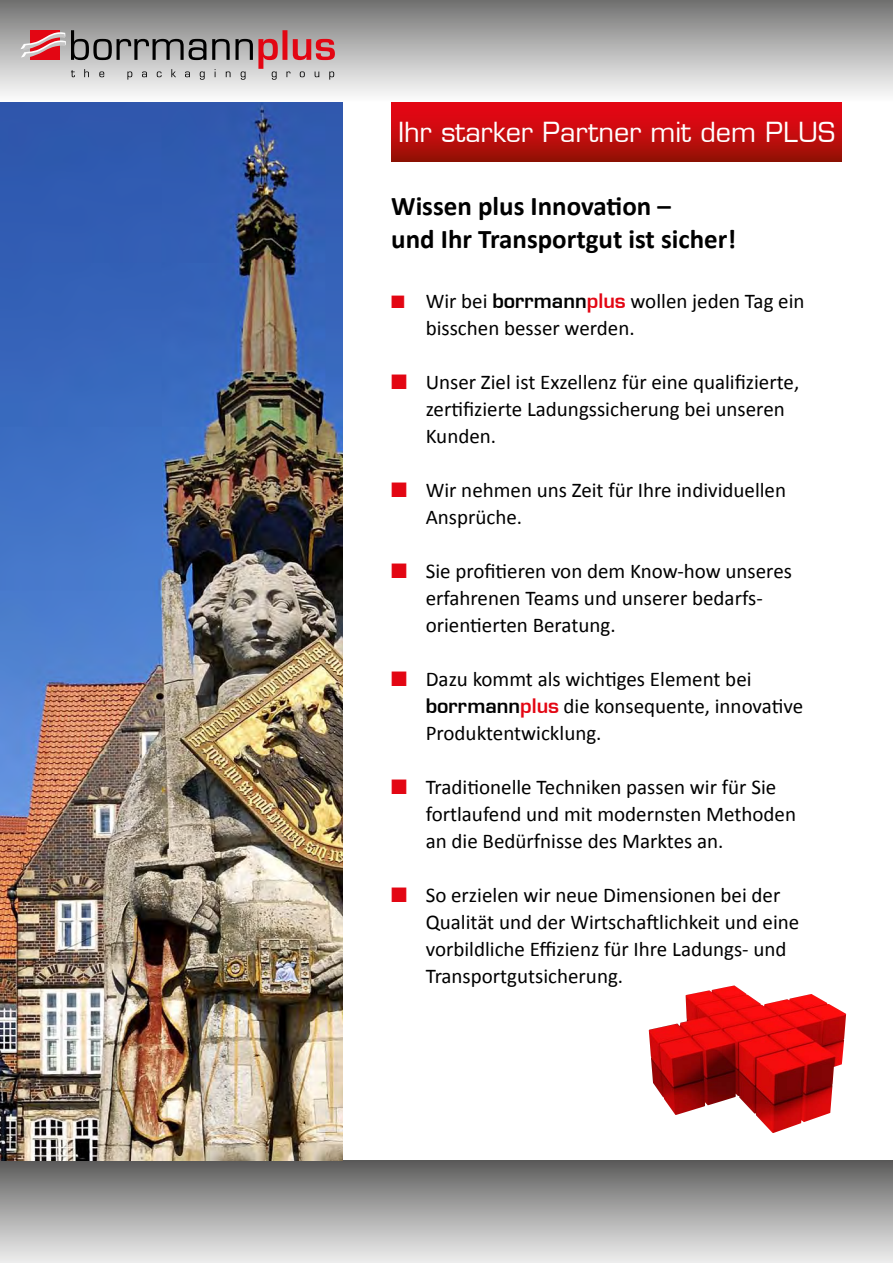
<style>
.page{position:relative;width:893px;height:1263px;background:#fff}
.page>*{position:absolute;margin:0;border:0;box-sizing:border-box;transform-origin:0 0}
.t1{font:700 27px/33px "Calibri";color:#000}
.t2{font:500 27px "Eurostile";color:#fff}
.t3{font:21px/27px "Calibri";color:#000}
.s1{color:#e30613}
.s2{font-family:"Eurostile";font-weight:600;font-size:19.5px}
.s3{font-family:"Eurostile";font-weight:600;font-size:19.5px;color:#e30613}
</style>
<div class="page">
<div style="left:0;top:0;width:893px;height:102px;background:linear-gradient(to bottom,#737372,#fefefe)"></div>
<svg style="left:880px;top:0;width:13px;height:102px"></svg>
<div style="left:0;top:1161px;width:893px;height:102px;background:linear-gradient(to bottom,#5e5e5d,#efefef)"></div>
<svg style="left:880px;top:1161px;width:13px;height:102px"></svg>
<img style="left:0;top:102px;width:342px;height:1059px">
<svg style="left:20px;top:30px;width:315px;height:50px;background:#b29d9e"></svg>
<div style="left:391px;top:102px;width:451px;height:60px;background:linear-gradient(to bottom,#f20516,#981105)"></div>
<img style="left:649px;top:985px;width:197px;height:148px">
<p class="t2" style="left:398px;top:116px;width:439px">Ihr starker Partner mit dem PLUS</p>
<p class="t1" style="left:391px;top:188px;width:346px">Wissen plus Innovation –<br>und Ihr Transportgut ist sicher!</p>
<p class="t3" style="left:426px;top:286px;width:380px;text-indent:-35px"><span class="s1">■</span> Wir bei <span class="s2">borrmann</span><span class="s3">plus</span> wollen jeden Tag ein bisschen besser werden.</p>
<p class="t3" style="left:426px;top:367px;width:375px;text-indent:-35px"><span class="s1">■</span> Unser Ziel ist Exzellenz für eine qualifizierte, zertifizierte Ladungssicherung bei unseren<br>Kunden.</p>
<p class="t3" style="left:426px;top:475px;width:362px;text-indent:-35px"><span class="s1">■</span> Wir nehmen uns Zeit für Ihre individuellen<br>Ansprüche.</p>
<p class="t3" style="left:426px;top:556px;width:368px;text-indent:-35px"><span class="s1">■</span> Sie profitieren von dem Know-how unseres erfahrenen Teams und unserer bedarfs&shy;orientierten Beratung.</p>
<p class="t3" style="left:426px;top:664px;width:379px;text-indent:-34px"><span class="s1">■</span> Dazu kommt als wichtiges Element bei <span class="s2">borrmann</span><span class="s3">plus</span> die konsequente, innovative<br>Produktentwicklung.</p>
<p class="t3" style="left:426px;top:772px;width:372px;text-indent:-35px"><span class="s1">■</span> Traditionelle Techniken passen wir für Sie fortlaufend und mit modernsten Methoden an die Bedürfnisse des Marktes an.</p>
<p class="t3" style="left:426px;top:880px;width:375px;text-indent:-35px"><span class="s1">■</span> So erzielen wir neue Dimensionen bei der Qualität und der Wirtschaftlichkeit und eine vorbildliche Effizienz für Ihre Ladungs- und Transportgutsicherung.</p>
</div>
